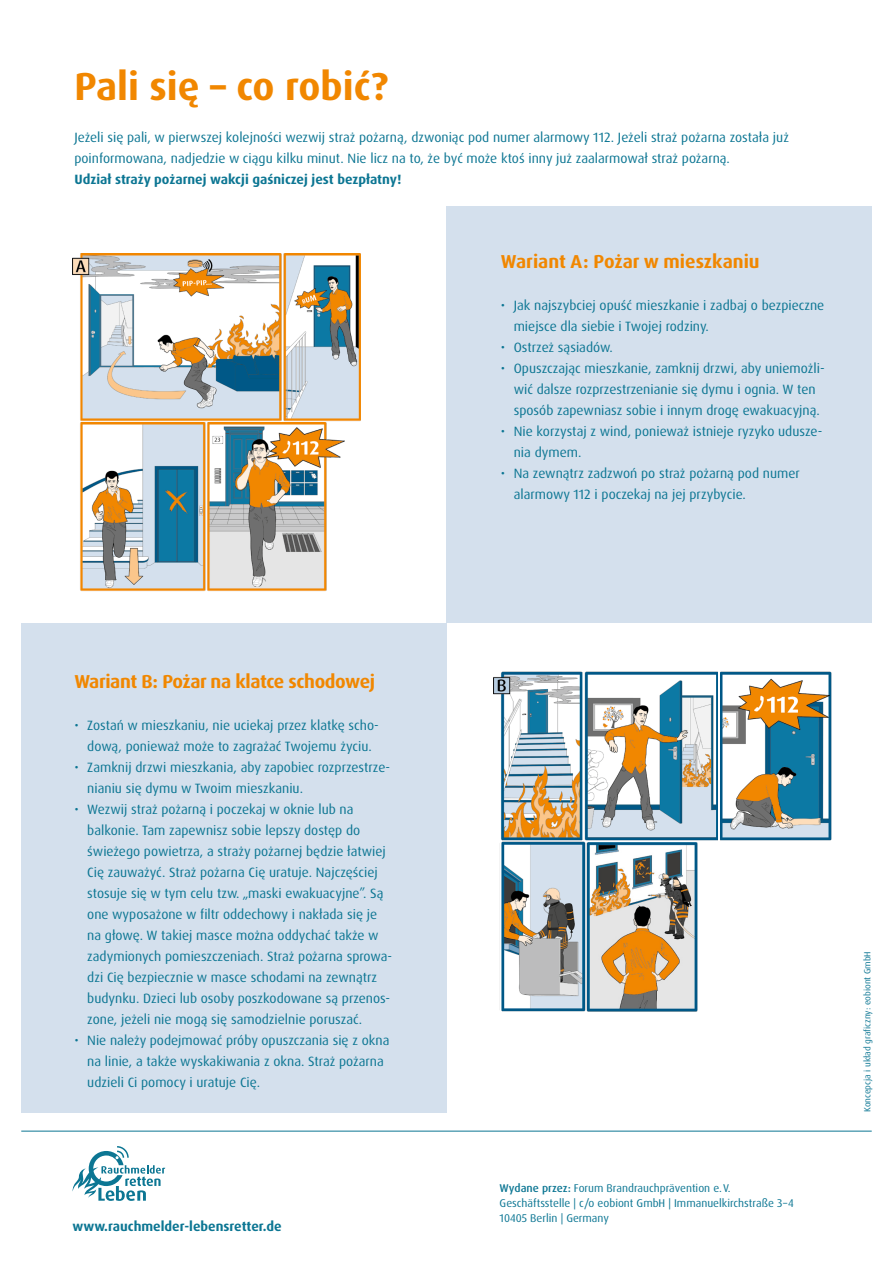
<style>
.page{position:relative;width:893px;height:1263px;background:#fff}
.page>*{position:absolute;margin:0;border:0;box-sizing:border-box;transform-origin:0 0}
.t1{font:700 39px "Dax Pro";color:#f18700}
.t2{font:700 18.75px "Dax Pro";letter-spacing:-.02em;color:#f18700}
.t3{font:700 18.75px "Dax Pro";color:#f18700}
.t4{font:13.5px/21px "Dax Pro";color:#0c7693}
.t5{font:700 13.5px "Dax Pro";color:#0c7693}
.t6{font:11.25px/15px "Dax Pro";color:#0c7693}
.t7{font:9px "Dax Pro";color:#0c7693}
.s1{font-weight:500}
</style>
<div class="page">
<div style="left:447px;top:206px;width:425px;height:417px;background:#d4e0ed"></div>
<div style="left:21px;top:623px;width:425px;height:489px;background:#d4e0ed"></div>
<svg style="left:73px;top:1146px;width:92px;height:55px"></svg>
<hr style="left:21px;top:1131px;width:851px;height:1px;background:#0c7693">
<img style="left:72px;top:253px;width:289px;height:168px">
<img style="left:80px;top:423px;width:264px;height:168px">
<img style="left:720px;top:671px;width:112px;height:170px">
<img style="left:501px;top:842px;width:197px;height:170px">
<img style="left:493px;top:671px;width:225px;height:171px">
<h1 class="t1" style="left:74px;top:61px;width:315px">Pali się – co robić?</h1>
<p class="t4" style="left:74px;top:127px;width:716px">Jeżeli się pali, w pierwszej kolejności wezwij straż pożarną, dzwoniąc pod numer alarmowy 112. Jeżeli straż pożarna została już poinformowana, nadjedzie w ciągu kilku minut. Nie licz na to, że być może ktoś inny już zaalarmował straż pożarną.</p>
<p class="t5" style="left:74px;top:170px;width:329px">Udział straży pożarnej wakcji gaśniczej jest bezpłatny!</p>
<h2 class="t3" style="left:501px;top:249px;width:260px">Wariant A: Pożar w mieszkaniu</h2>
<p class="t4" style="left:514px;top:295px;width:312px;text-indent:-13px">• Jak najszybciej opuść mieszkanie i zadbaj o bezpieczne miejsce dla siebie i Twojej rodziny.</p>
<p class="t4" style="left:501px;top:337px;width:113px">• Ostrzeż sąsiadów.</p>
<p class="t4" style="left:501px;top:358px;width:325px;text-align:center">• Opuszczając mieszkanie, zamknij drzwi, aby uniemożli&shy;wić dalsze rozprzestrzenianie się dymu i ognia. W ten sposób zapewniasz sobie i innym drogę ewakuacyjną.</p>
<p class="t4" style="left:514px;top:421px;width:310px;text-indent:-13px">• Nie korzystaj z wind, ponieważ istnieje ryzyko udusze&shy;nia dymem.</p>
<p class="t4" style="left:514px;top:463px;width:288px;text-indent:-13px">• Na zewnątrz zadzwoń po straż pożarną pod numer alarmowy 112 i poczekaj na jej przybycie.</p>
<h2 class="t2" style="left:75px;top:669px;width:302px">Wariant B: Pożar na klatce schodowej</h2>
<p class="t4" style="left:75px;top:715px;width:306px;text-align:center">• Zostań w mieszkaniu, nie uciekaj przez klatkę scho&shy;dową, ponieważ może to zagrażać Twojemu życiu.</p>
<p class="t4" style="left:87px;top:757px;width:304px;text-indent:-13px">• Zamknij drzwi mieszkania, aby zapobiec rozprzestrze&shy;nianiu się dymu w Twoim mieszkaniu.</p>
<p class="t4" style="left:87px;top:799px;width:306px;text-indent:-13px">• Wezwij straż pożarną i poczekaj w oknie lub na balkonie. Tam zapewnisz sobie lepszy dostęp do świeżego powietrza, a straży pożarnej będzie łatwiej Cię zauważyć. Straż pożarna Cię uratuje. Najczęściej stosuje się w tym celu tzw. „maski ewakuacyjne”. Są one wyposażone w filtr oddechowy i nakłada się je na głowę. W takiej masce można oddychać także w zadymionych pomieszczeniach. Straż pożarna sprowa&shy;dzi Cię bezpiecznie w masce schodami na zewnątrz budynku. Dzieci lub osoby poszkodowane są przenos&shy;zone, jeżeli nie mogą się samodzielnie poruszać.</p>
<p class="t4" style="left:87px;top:1030px;width:304px;text-indent:-13px">• Nie należy podejmować próby opuszczania się z okna na linie, a także wyskakiwania z okna. Straż pożarna udzieli Ci pomocy i uratuje Cię.</p>
<p class="t5" style="left:73px;top:1217px;width:211px">www.rauchmelder-lebensretter.de</p>
<p class="t6" style="left:500px;top:1180px;width:296px"><span class="s1">Wydane przez:</span> Forum Brandrauchprävention e.V.<br>Geschäftsstelle | c/o eobiont GmbH | Immanuelkirchstraße 3–4<br>10405 Berlin | Germany</p>
<p class="t7" style="left:862px;top:1112px;width:162px;rotate:-90deg">Koncepcja i układ graficzny: eobiont GmbH</p>
</div>
